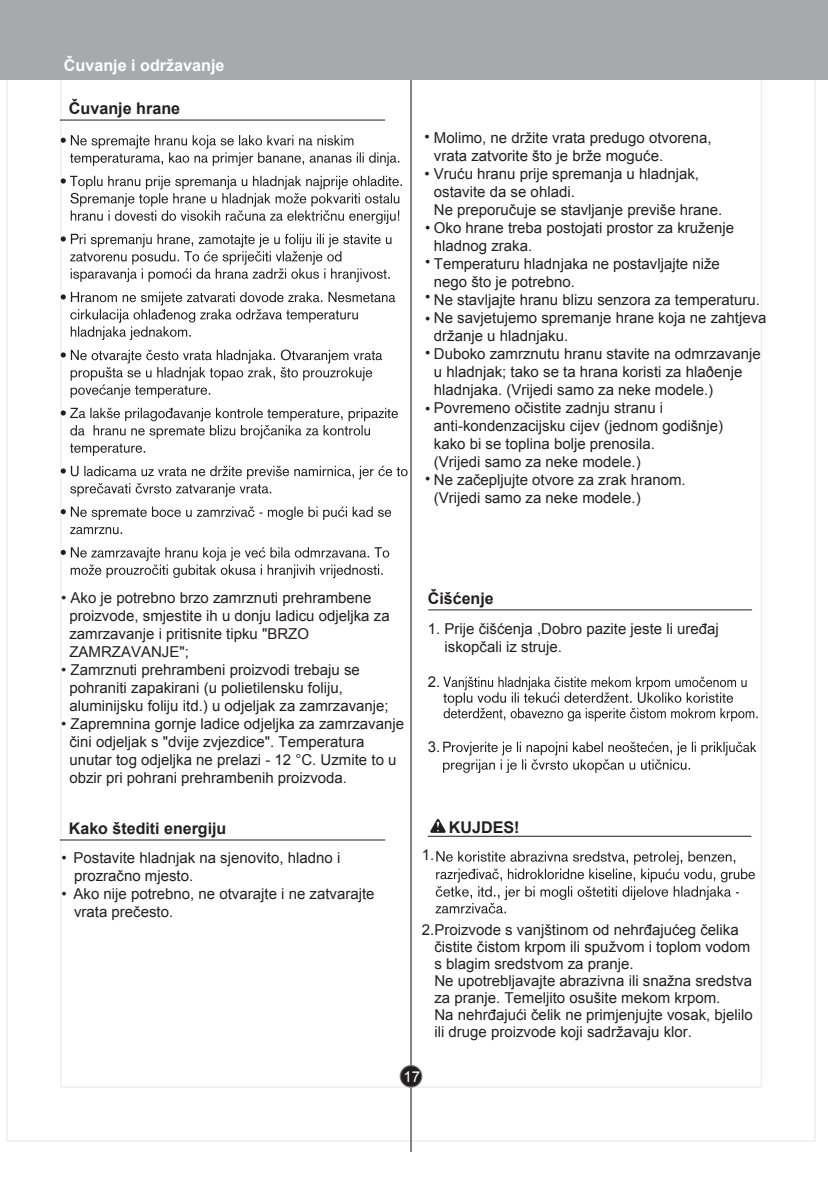
<style>
.page{position:relative;width:828px;height:1197px;background:#fff}
.page>*{position:absolute;margin:0;border:0;box-sizing:border-box;transform-origin:0 0}
.t1{font:700 16.2px "Arial";color:#231f20}
.t2{font:700 16.2px "Arial";color:#fff}
.t3{font:700 16px "Arial";color:#231f20}
.t4{font:15px/18px "Arial";color:#231f20}
.t5{font:15px "Arial";color:#fff}
</style>
<div class="page">
<hr style="left:410px;top:63px;width:2px;height:1088px;background:#808285">
<svg style="left:400px;top:1064px;width:22px;height:23px"></svg>
<div style="left:401px;top:1065px;width:20px;height:21px;background:#231f20;border-radius:50%"></div>
<div style="left:0;top:0;width:828px;height:80px;background:#a8a9ad"></div>
<hr style="left:60px;top:120px;width:325px;height:1px;background:#231f20">
<hr style="left:60px;top:839px;width:325px;height:1px;background:#231f20">
<hr style="left:428px;top:609px;width:324px;height:1px;background:#231f20">
<hr style="left:428px;top:835px;width:323px;height:1px;background:#231f20">
<svg style="left:430px;top:819px;width:16px;height:13px"></svg>
<svg style="left:61px;top:135px;width:338px;height:31px"></svg>
<svg style="left:61px;top:176px;width:341px;height:48px"></svg>
<svg style="left:61px;top:234px;width:330px;height:48px"></svg>
<svg style="left:61px;top:292px;width:334px;height:48px"></svg>
<svg style="left:61px;top:349px;width:321px;height:49px"></svg>
<svg style="left:61px;top:408px;width:337px;height:48px"></svg>
<svg style="left:61px;top:465px;width:346px;height:31px"></svg>
<svg style="left:61px;top:506px;width:330px;height:14px"></svg>
<svg style="left:70px;top:527px;width:52px;height:7px"></svg>
<svg style="left:61px;top:547px;width:328px;height:31px"></svg>
<svg style="left:443px;top:676px;width:314px;height:45px"></svg>
<svg style="left:443px;top:741px;width:313px;height:31px"></svg>
<svg style="left:435px;top:851px;width:320px;height:62px"></svg>
<p class="t2" style="left:64px;top:55px;width:162px">Čuvanje i održavanje</p>
<p class="t1" style="left:69px;top:97px;width:113px">Čuvanje hrane</p>
<p class="t4" style="left:434px;top:129px;width:279px;text-indent:-9px">• Molimo, ne držite vrata predugo otvorena, vrata zatvorite što je brže moguće.</p>
<p class="t4" style="left:434px;top:165px;width:290px;text-indent:-9px">• Vruću hranu prije spremanja u hladnjak, ostavite da se ohladi.<br>Ne preporučuje se stavljanje previše hrane.</p>
<p class="t4" style="left:434px;top:219px;width:327px;text-indent:-9px">• Oko hrane treba postojati prostor za kruženje hladnog zraka.<br>Temperaturu hladnjaka ne postavljajte niže<br>nego što je potrebno.<br>Ne stavljajte hranu blizu senzora za temperaturu.</p>
<p class="t4" style="left:434px;top:309px;width:334px;text-indent:-9px">• Ne savjetujemo spremanje hrane koja ne zahtjeva držanje u hladnjaku.</p>
<p class="t4" style="left:434px;top:345px;width:328px;text-indent:-9px">• Duboko zamrznutu hranu stavite na odmrzavanje u hladnjak; tako se ta hrana koristi za hlaðenje hladnjaka. (Vrijedi samo za neke modele.)</p>
<p class="t4" style="left:434px;top:399px;width:291px;text-indent:-9px">• Povremeno očistite zadnju stranu i anti-kondenzacijsku cijev (jednom godišnje) kako bi se toplina bolje prenosila.<br>(Vrijedi samo za neke modele.)</p>
<p class="t4" style="left:434px;top:471px;width:253px;text-indent:-9px">• Ne začepljujte otvore za zrak hranom. (Vrijedi samo za neke modele.)</p>
<p class="t4" style="left:425px;top:253px;width:7px">•</p>
<p class="t4" style="left:425px;top:287px;width:7px">•</p>
<p class="t4" style="left:69px;top:589px;width:322px;text-indent:-8px">• Ako je potrebno brzo zamrznuti prehrambene proizvode, smjestite ih u donju ladicu odjeljka za zamrzavanje i pritisnite tipku "BRZO ZAMRZAVANJE";</p>
<p class="t4" style="left:69px;top:661px;width:321px;text-indent:-8px">• Zamrznuti prehrambeni proizvodi trebaju se pohraniti zapakirani (u polietilensku foliju, aluminijsku foliju itd.) u odjeljak za zamrzavanje;</p>
<p class="t4" style="left:69px;top:715px;width:336px;text-indent:-8px">• Zapremnina gornje ladice odjeljka za zamrzavanje čini odjeljak s "dvije zvjezdice". Temperatura unutar tog odjeljka ne prelazi - 12 °C. Uzmite to u obzir pri pohrani prehrambenih proizvoda.</p>
<p class="t3" style="left:69px;top:817px;width:159px">Kako štediti energiju</p>
<p class="t4" style="left:74px;top:848px;width:268px;text-indent:-13px">• Postavite hladnjak na sjenovito, hladno i prozračno mjesto.</p>
<p class="t4" style="left:74px;top:884px;width:302px;text-indent:-13px">• Ako nije potrebno, ne otvarajte i ne zatvarajte vrata prečesto.</p>
<p class="t3" style="left:428px;top:588px;width:67px">Čišćenje</p>
<p class="t4" style="left:444px;top:620px;width:276px;text-indent:-17px">1. Prije čišćenja ,Dobro pazite jeste li uređaj iskopčali iz struje.</p>
<p class="t4" style="left:428px;top:672px;width:14px">2.</p>
<p class="t4" style="left:428px;top:738px;width:14px">3.</p>
<p class="t4" style="left:422px;top:846px;width:14px">1.</p>
<p class="t1" style="left:449px;top:816px;width:72px">KUJDES!</p>
<p class="t4" style="left:434px;top:920px;width:320px;line-height:17px;text-indent:-13px">2.Proizvode s vanjštinom od nehrđajućeg čelika čistite čistom krpom ili spužvom i toplom vodom s blagim sredstvom za pranje.<br>Ne upotrebljavajte abrazivna ili snažna sredstva za pranje. Temeljito osušite mekom krpom.<br>Na nehrđajući čelik ne primjenjujte vosak, bjelilo ili druge proizvode koji sadržavaju klor.</p>
<p class="t5" style="left:404px;top:1066px;width:18px">17</p>
</div>
